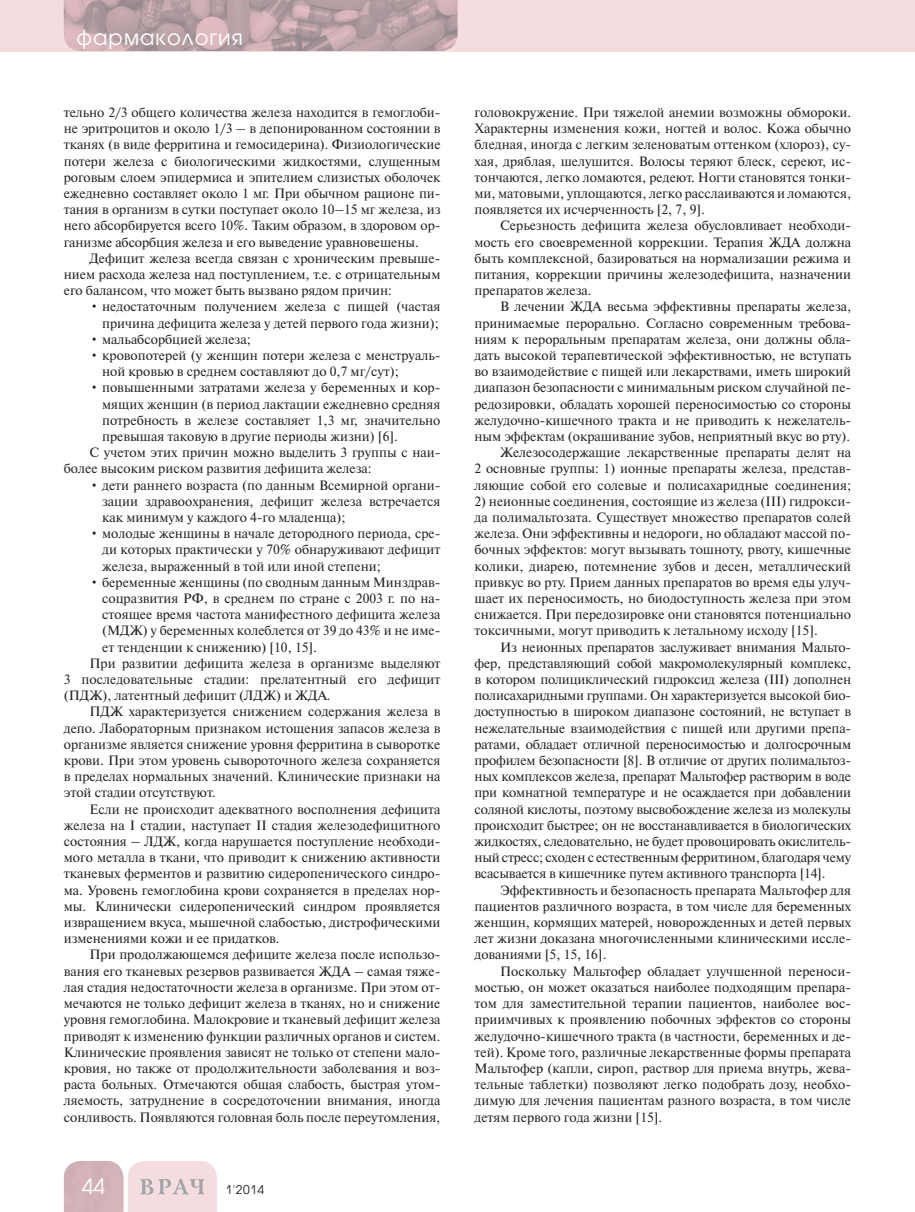
<style>
.page{position:relative;width:915px;height:1212px;background:#fff}
.page>*{position:absolute;margin:0;border:0;box-sizing:border-box;transform-origin:0 0}
.t1{font:21px "Avant Garde Gothic C";letter-spacing:.05em;color:#fff}
.t2{font:13.5px/16.2px "Newton C";color:#231f20;text-align:justify}
.t3{font:12px "Avant Garde Gothic C";color:#231f20}
</style>
<div class="page">
<div style="left:0;top:0;width:914px;height:51px;background:#f5dddf"></div>
<svg style="left:64px;top:1161px;width:153px;height:51px;background:#e4cccf"></svg>
<img style="left:64px;top:0;width:393px;height:51px">
<h1 class="t1" style="left:77px;top:27px;width:168px">фармакология</h1>
<p class="t2" style="left:64px;top:106px;width:378px">тельно 2/3 общего количества железа находится в гемоглоби&shy;не эритроцитов и около 1/3 – в депонированном состоянии в тканях (в виде ферритина и гемосидерина). Физиологические потери железа с биологическими жидкостями, слущенным роговым слоем эпидермиса и эпителием слизистых оболочек ежедневно составляет около 1 мг. При обычном рационе пи&shy;тания в организм в сутки поступает около 10–15 мг железа, из него абсорбируется всего 10%. Таким образом, в здоровом ор&shy;ганизме абсорбция железа и его выведение уравновешены.</p>
<p class="t2" style="left:64px;top:251px;width:378px;text-indent:26px">Дефицит железа всегда связан с хроническим превыше&shy;нием расхода железа над поступлением, т.е. с отрицательным его балансом, что может быть вызвано рядом причин:</p>
<p class="t2" style="left:89px;top:300px;width:352px;text-align:right">• недостаточным получением железа с пищей (частая причина дефицита железа у детей первого года жизни);</p>
<p class="t2" style="left:89px;top:332px;width:163px">• мальабсорбцией железа;</p>
<p class="t2" style="left:102px;top:349px;width:340px;text-indent:-13px">• кровопотерей (у женщин потери железа с менструаль&shy;ной кровью в среднем составляют до 0,7 мг/сут);</p>
<p class="t2" style="left:89px;top:381px;width:352px">• повышенными затратами железа у беременных и кор-</p>
<p class="t2" style="left:102px;top:397px;width:340px">мящих женщин (в период лактации ежедневно средняя</p>
<p class="t2" style="left:102px;top:413px;width:340px">потребность в железе составляет 1,3 мг, значительно</p>
<p class="t2" style="left:102px;top:430px;width:297px">превышая таковую в другие периоды жизни) [6].</p>
<p class="t2" style="left:89px;top:446px;width:352px">С учетом этих причин можно выделить 3 группы с наи-</p>
<p class="t2" style="left:64px;top:462px;width:309px">более высоким риском развития дефицита железа:</p>
<p class="t2" style="left:102px;top:478px;width:340px;text-indent:-13px">• дети раннего возраста (по данным Всемирной органи&shy;зации здравоохранения, дефицит железа встречается как минимум у каждого 4-го младенца);</p>
<p class="t2" style="left:102px;top:527px;width:340px;text-indent:-13px">• молодые женщины в начале детородного периода, сре&shy;ди которых практически у 70% обнаруживают дефицит железа, выраженный в той или иной степени;</p>
<p class="t2" style="left:89px;top:575px;width:352px">• беременные женщины (по сводным данным Минздрав-</p>
<p class="t2" style="left:102px;top:592px;width:340px">соцразвития РФ, в среднем по стране с 2003 г. по на-</p>
<p class="t2" style="left:102px;top:608px;width:340px">стоящее время частота манифестного дефицита железа</p>
<p class="t2" style="left:102px;top:624px;width:340px">(МДЖ) у беременных колеблется от 39 до 43% и не име-</p>
<p class="t2" style="left:102px;top:640px;width:216px">ет тенденции к снижению) [10, 15].</p>
<p class="t2" style="left:89px;top:656px;width:352px">При развитии дефицита железа в организме выделяют</p>
<p class="t2" style="left:64px;top:673px;width:378px">3 последовательные стадии: прелатентный его дефицит</p>
<p class="t2" style="left:64px;top:689px;width:268px">(ПДЖ), латентный дефицит (ЛДЖ) и ЖДА.</p>
<p class="t2" style="left:89px;top:705px;width:352px">ПДЖ характеризуется снижением содержания железа в</p>
<p class="t2" style="left:64px;top:721px;width:378px">депо. Лабораторным признаком истощения запасов железа в</p>
<p class="t2" style="left:64px;top:737px;width:378px">организме является снижение уровня ферритина в сыворотке</p>
<p class="t2" style="left:64px;top:754px;width:378px">крови. При этом уровень сывороточного железа сохраняется</p>
<p class="t2" style="left:64px;top:770px;width:378px">в пределах нормальных значений. Клинические признаки на</p>
<p class="t2" style="left:64px;top:786px;width:153px">этой стадии отсутствуют.</p>
<p class="t2" style="left:89px;top:802px;width:352px">Если не происходит адекватного восполнения дефицита</p>
<p class="t2" style="left:64px;top:818px;width:378px">железа на I стадии, наступает II стадия железодефицитного</p>
<p class="t2" style="left:64px;top:835px;width:378px">состояния – ЛДЖ, когда нарушается поступление необходи-</p>
<p class="t2" style="left:64px;top:851px;width:378px">мого металла в ткани, что приводит к снижению активности</p>
<p class="t2" style="left:64px;top:867px;width:378px">тканевых ферментов и развитию сидеропенического синдро-</p>
<p class="t2" style="left:64px;top:883px;width:378px">ма. Уровень гемоглобина крови сохраняется в пределах нор-</p>
<p class="t2" style="left:64px;top:899px;width:378px">мы. Клинически сидеропенический синдром проявляется</p>
<p class="t2" style="left:64px;top:916px;width:378px">извращением вкуса, мышечной слабостью, дистрофическими</p>
<p class="t2" style="left:64px;top:932px;width:217px">изменениями кожи и ее придатков.</p>
<p class="t2" style="left:89px;top:948px;width:352px">При продолжающемся дефиците железа после использо-</p>
<p class="t2" style="left:64px;top:964px;width:378px">вания его тканевых резервов развивается ЖДА – самая тяже-</p>
<p class="t2" style="left:64px;top:980px;width:378px">лая стадия недостаточности железа в организме. При этом от-</p>
<p class="t2" style="left:64px;top:997px;width:378px">мечаются не только дефицит железа в тканях, но и снижение</p>
<p class="t2" style="left:64px;top:1013px;width:378px">уровня гемоглобина. Малокровие и тканевый дефицит железа</p>
<p class="t2" style="left:64px;top:1029px;width:378px">приводят к изменению функции различных органов и систем.</p>
<p class="t2" style="left:64px;top:1045px;width:378px">Клинические проявления зависят не только от степени мало-</p>
<p class="t2" style="left:64px;top:1061px;width:378px">кровия, но также от продолжительности заболевания и воз-</p>
<p class="t2" style="left:64px;top:1078px;width:378px">раста больных. Отмечаются общая слабость, быстрая утом-</p>
<p class="t2" style="left:64px;top:1094px;width:378px">ляемость, затруднение в сосредоточении внимания, иногда</p>
<p class="t2" style="left:64px;top:1110px;width:378px">сонливость. Появляются головная боль после переутомления,</p>
<h1 class="t1" style="left:82px;top:1177px;width:25px">44</h1>
<p class="t3" style="left:225px;top:1184px;width:40px">1'2014</p>
<p class="t2" style="left:474px;top:106px;width:378px">головокружение. При тяжелой анемии возможны обмороки.<br>Характерны изменения кожи, ногтей и волос. Кожа обычно бледная, иногда с легким зеленоватым оттенком (хлороз), су&shy;хая, дряблая, шелушится. Волосы теряют блеск, сереют, ис&shy;тончаются, легко ломаются, редеют. Ногти становятся тонки&shy;ми, матовыми, уплощаются, легко расслаиваются и ломаются, появляется их исчерченность [2, 7, 9].</p>
<p class="t2" style="left:474px;top:219px;width:378px;text-indent:26px">Серьезность дефицита железа обусловливает необходи&shy;мость его своевременной коррекции. Терапия ЖДА должна быть комплексной, базироваться на нормализации режима и питания, коррекции причины железодефицита, назначении препаратов железа.</p>
<p class="t2" style="left:474px;top:300px;width:378px;text-align:right">В лечении ЖДА весьма эффективны препараты железа, принимаемые перорально. Согласно современным требова&shy;ниям к пероральным препаратам железа, они должны обла&shy;дать высокой терапевтической эффективностью, не вступать во взаимодействие с пищей или лекарствами, иметь широкий диапазон безопасности с минимальным риском случайной пе&shy;редозировки, обладать хорошей переносимостью со стороны желудочно-кишечного тракта и не приводить к нежелатель&shy;ным эффектам (окрашивание зубов, неприятный вкус во рту).<br>Железосодержащие лекарственные препараты делят на<br>2 основные группы: 1) ионные препараты железа, представ&shy;ляющие собой его солевые и полисахаридные соединения;</p>
<p class="t2" style="left:474px;top:494px;width:378px">2) неионные соединения, состоящие из железа (III) гидрокси&shy;да полимальтозата. Существует множество препаратов солей железа. Они эффективны и недороги, но обладают массой по&shy;бочных эффектов: могут вызывать тошноту, рвоту, кишечные колики, диарею, потемнение зубов и десен, металлический привкус во рту. Прием данных препаратов во время еды улуч&shy;шает их переносимость, но биодоступность железа при этом снижается. При передозировке они становятся потенциально токсичными, могут приводить к летальному исходу [15].</p>
<p class="t2" style="left:474px;top:640px;width:378px;text-indent:26px">Из неионных препаратов заслуживает внимания Мальто&shy;фер, представляющий собой макромолекулярный комплекс, в котором полициклический гидроксид железа (III) дополнен полисахаридными группами. Он характеризуется высокой био&shy;доступностью в широком диапазоне состояний, не вступает в нежелательные взаимодействия с пищей или другими препа&shy;ратами, обладает отличной переносимостью и долгосрочным профилем безопасности [8]. В отличие от других полимальтоз&shy;ных комплексов железа, препарат Мальтофер растворим в воде при комнатной температуре и не осаждается при добавлении соляной кислоты, поэтому высвобождение железа из молекулы происходит быстрее; он не восстанавливается в биологических жидкостях, следовательно, не будет провоцировать окислитель&shy;ный стресс; сходен с естественным ферритином, благодаря чему всасывается в кишечнике путем активного транспорта [14].</p>
<p class="t2" style="left:474px;top:883px;width:378px;text-indent:26px">Эффективность и безопасность препарата Мальтофер для пациентов различного возраста, в том числе для беременных женщин, кормящих матерей, новорожденных и детей первых лет жизни доказана многочисленными клиническими иссле&shy;дованиями [5, 15, 16].</p>
<p class="t2" style="left:474px;top:964px;width:378px;text-indent:26px">Поскольку Мальтофер обладает улучшенной переноси&shy;мостью, он может оказаться наиболее подходящим препара&shy;том для заместительной терапии пациентов, наиболее вос&shy;приимчивых к проявлению побочных эффектов со стороны желудочно-кишечного тракта (в частности, беременных и де&shy;тей). Кроме того, различные лекарственные формы препарата Мальтофер (капли, сироп, раствор для приема внутрь, жева&shy;тельные таблетки) позволяют легко подобрать дозу, необхо&shy;димую для лечения пациентам разного возраста, в том числе детям первого года жизни [15].</p>
</div>
